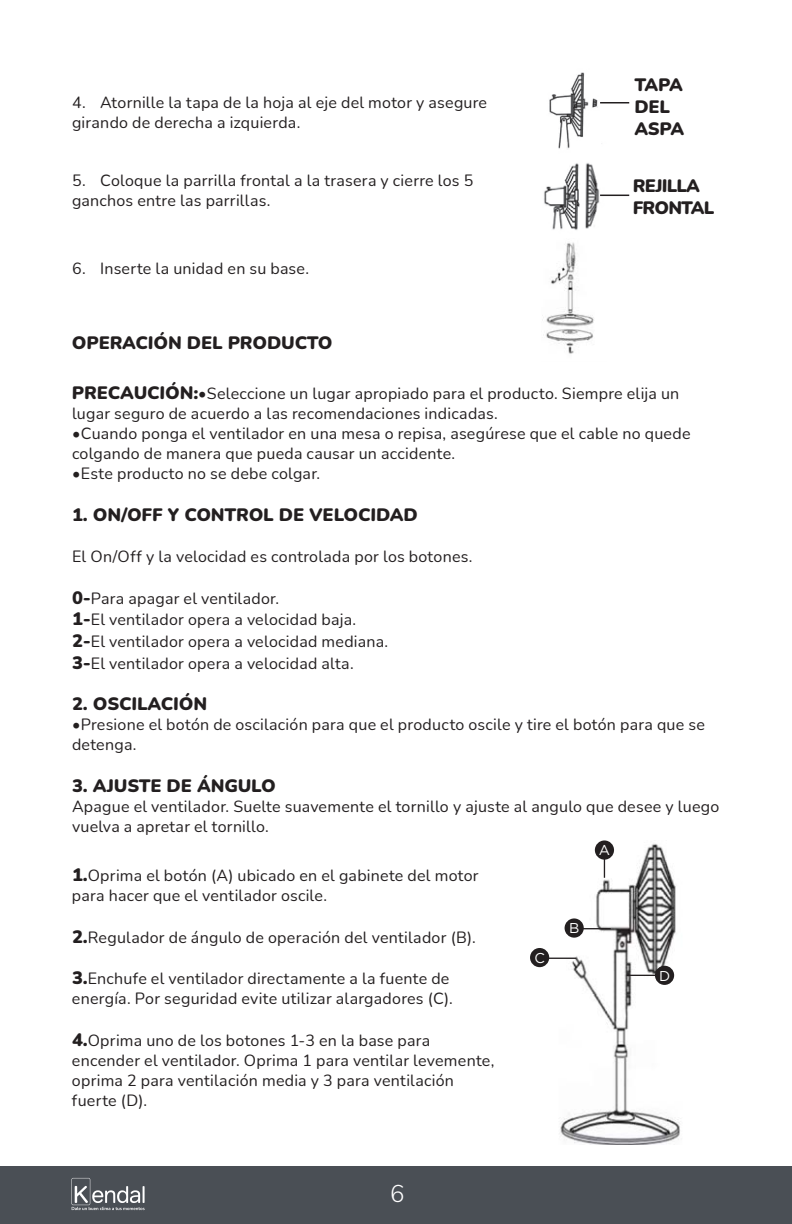
<style>
.page{position:relative;width:792px;height:1224px;background:#fff}
.page>*{position:absolute;margin:0;border:0;box-sizing:border-box;transform-origin:0 0}
.t1{font:300 24px "Nunito";color:#fff}
.t2{font:900 18px "Nunito";letter-spacing:-.02em;color:#231f20}
.t3{font:16px/20px "Nunito";letter-spacing:.015em;color:#231f20}
.t4{font:14.2px "Gotham HTF";color:#fff}
.s1{font-weight:900;font-size:18px}
</style>
<div class="page">
<div style="left:0;top:1166px;width:792px;height:58px;background:#4a4f55"></div>
<svg style="left:71px;top:1178px;width:74px;height:32px"></svg>
<img style="left:542px;top:242px;width:52px;height:112px">
<img style="left:543px;top:840px;width:137px;height:304px">
<svg style="left:604px;top:860px;width:1px;height:18px"></svg>
<hr style="left:581px;top:928px;width:30px;height:1px;background:#231f20">
<svg style="left:549px;top:958px;width:27px;height:1px"></svg>
<svg style="left:627px;top:975px;width:28px;height:1px"></svg>
<div style="left:595px;top:840px;width:19px;height:20px;background:#231f20;border-radius:50%"></div>
<div style="left:565px;top:918px;width:19px;height:20px;background:#231f20;border-radius:50%"></div>
<div style="left:530px;top:948px;width:19px;height:19px;background:#231f20;border-radius:50%"></div>
<div style="left:655px;top:966px;width:19px;height:19px;background:#231f20;border-radius:50%"></div>
<img style="left:549px;top:72px;width:66px;height:77px">
<svg style="left:600px;top:102px;width:29px;height:1px"></svg>
<img style="left:544px;top:163px;width:72px;height:67px">
<svg style="left:600px;top:195px;width:29px;height:1px"></svg>
<p class="t3" style="left:72px;top:92px;width:417px">4. Atornille la tapa de la hoja al eje del motor y asegure girando de derecha a izquierda.</p>
<p class="t3" style="left:72px;top:170px;width:403px">5. Coloque la parrilla frontal a la trasera y cierre los 5</p>
<p class="t3" style="left:72px;top:190px;width:200px">ganchos entre las parrillas.</p>
<p class="t3" style="left:72px;top:258px;width:239px">6. Inserte la unidad en su base.</p>
<p class="t2" style="left:634px;top:72px;width:50px">TAPA</p>
<p class="t2" style="left:634px;top:94px;width:38px">DEL</p>
<p class="t2" style="left:634px;top:115px;width:52px">ASPA</p>
<p class="t2" style="left:633px;top:173px;width:69px">REJILLA</p>
<p class="t2" style="left:633px;top:195px;width:83px">FRONTAL</p>
<p class="t2" style="left:72px;top:330px;width:262px">OPERACIÓN DEL PRODUCTO</p>
<p class="t3" style="left:72px;top:383px;width:609px"><span class="s1">PRECAUCIÓN:</span>•Seleccione un lugar apropiado para el producto. Siempre elija un lugar seguro de acuerdo a las recomendaciones indicadas.</p>
<p class="t3" style="left:72px;top:423px;width:620px">•Cuando ponga el ventilador en una mesa o repisa, asegúrese que el cable no quede colgando de manera que pueda causar un accidente.</p>
<p class="t3" style="left:72px;top:463px;width:250px">•Este producto no se debe colgar.</p>
<p class="t2" style="left:72px;top:501px;width:348px">1. ON/OFF Y CONTROL DE VELOCIDAD</p>
<p class="t3" style="left:72px;top:546px;width:402px">El On/Off y la velocidad es controlada por los botones.</p>
<p class="t3" style="left:72px;top:588px;width:209px"><span class="s1">0-</span>Para apagar el ventilador.</p>
<p class="t3" style="left:72px;top:609px;width:286px"><span class="s1">1-</span>El ventilador opera a velocidad baja.</p>
<p class="t3" style="left:72px;top:631px;width:318px"><span class="s1">2-</span>El ventilador opera a velocidad mediana.</p>
<p class="t3" style="left:72px;top:652px;width:283px"><span class="s1">3-</span>El ventilador opera a velocidad alta.</p>
<p class="t2" style="left:72px;top:691px;width:137px">2. OSCILACIÓN</p>
<p class="t3" style="left:72px;top:714px;width:634px">•Presione el botón de oscilación para que el producto oscile y tire el botón para que se detenga.</p>
<p class="t2" style="left:72px;top:773px;width:206px">3. AJUSTE DE ÁNGULO</p>
<p class="t3" style="left:72px;top:796px;width:649px">Apague el ventilador. Suelte suavemente el tornillo y ajuste al angulo que desee y luego vuelva a apretar el tornillo.</p>
<p class="t3" style="left:72px;top:865px;width:408px"><span class="s1">1.</span>Oprima el botón (A) ubicado en el gabinete del motor para hacer que el ventilador oscile.</p>
<p class="t3" style="left:72px;top:927px;width:405px"><span class="s1">2.</span>Regulador de ángulo de operación del ventilador (B).</p>
<p class="t3" style="left:72px;top:968px;width:382px"><span class="s1">3.</span>Enchufe el ventilador directamente a la fuente de energía. Por seguridad evite utilizar alargadores (C).</p>
<p class="t3" style="left:72px;top:1030px;width:424px"><span class="s1">4.</span>Oprima uno de los botones 1-3 en la base para encender el ventilador. Oprima 1 para ventilar levemente, oprima 2 para ventilación media y 3 para ventilación fuerte (D).</p>
<h1 class="t1" style="left:390px;top:1177px;width:16px">6</h1>
<p class="t4" style="left:599px;top:843px;width:13px">A</p>
<p class="t4" style="left:534px;top:950px;width:12px">C</p>
<p class="t4" style="left:569px;top:921px;width:12px">B</p>
<p class="t4" style="left:659px;top:968px;width:13px">D</p>
</div>
